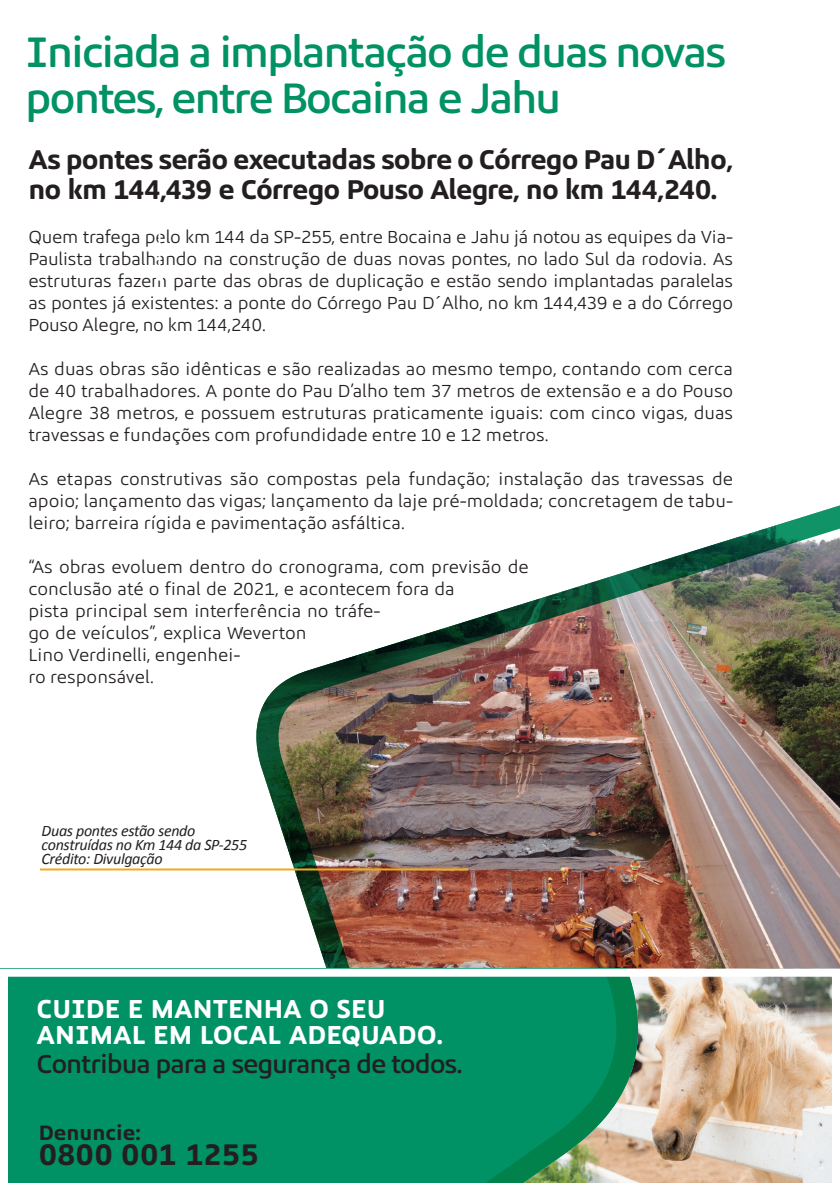
<style>
.page{position:relative;width:840px;height:1191px;background:#fff}
.page>*{position:absolute;margin:0;border:0;box-sizing:border-box;transform-origin:0 0}
.t1{font:500 44px/46px "Arteris Sans";letter-spacing:-.05em;color:#009264}
.t2{font:700 30.8px "Arteris Sans";color:#231f20}
.t3{font:700 28px/30px "Arteris Sans";letter-spacing:-.035em;color:#231f20}
.t4{font:700 26.8px/25.6px "Arteris Sans";color:#fff}
.t5{font:500 26.6px "Arteris Sans";letter-spacing:-.04em;color:#231f20}
.t6{font:700 21.6px "Arteris Sans";color:#231f20}
.t7{font:18px/22px "Arteris Sans";color:#231f20;text-align:justify}
.t8{font:italic 16px/14px "Calibri";letter-spacing:-.02em;color:#231f20}
</style>
<div class="page">
<img style="left:241px;top:505px;width:598px;height:463px">
<hr style="left:40px;top:868px;width:427px;height:2px;background:#f5a81c">
<img style="left:642px;top:977px;width:188px;height:205px">
<div style="left:9px;top:977px;width:633px;height:205px;background:#009264"></div>
<svg style="left:466px;top:977px;width:174px;height:205px;background:#20966a"></svg>
<div style="left:0;top:968px;width:839px;height:223px;border:8px solid #fff"></div>
<h1 class="t1" style="left:25px;top:29px;width:702px">Iniciada a implantação de duas novas pontes, entre Bocaina e Jahu</h1>
<h3 class="t3" style="left:28px;top:145px;width:706px">As pontes serão executadas sobre o Córrego Pau D´Alho, no km 144,439 e Córrego Pouso Alegre, no km 144,240.</h3>
<p class="t7" style="left:28px;top:226px;width:706px">Quem trafega pelo km 144 da SP-255, entre Bocaina e Jahu já notou as equipes da Via-Paulista trabalhando na construção de duas novas pontes, no lado Sul da rodovia. As estruturas fazem parte das obras de duplicação e estão sendo implantadas paralelas as pontes já existentes: a ponte do Córrego Pau D´Alho, no km 144,439 e a do Córrego Pouso Alegre, no km 144,240.</p>
<p class="t7" style="left:28px;top:358px;width:706px">As duas obras são idênticas e são realizadas ao mesmo tempo, contando com cerca de 40 trabalhadores. A ponte do Pau D’alho tem 37 metros de extensão e a do Pouso Alegre 38 metros, e possuem estruturas praticamente iguais: com cinco vigas, duas travessas e fundações com profundidade entre 10 e 12 metros.</p>
<p class="t7" style="left:28px;top:468px;width:706px">As etapas construtivas são compostas pela fundação; instalação das travessas de apoio; lançamento das vigas; lançamento da laje pré-moldada; concretagem de tabu&shy;leiro; barreira rígida e pavimentação asfáltica.</p>
<p class="t7" style="left:28px;top:556px;width:501px;text-align:left">“As obras evoluem dentro do cronograma, com previsão de conclusão até o final de 2021, e acontecem fora da<br>pista principal sem interferência no tráfe-<br>go de veículos”, explica Weverton<br>Lino Verdinelli, engenhei-<br>ro responsável.</p>
<p class="t8" style="left:42px;top:823px;width:207px">Duas pontes estão sendo construídas no Km 144 da SP-255<br>Crédito: Divulgação</p>
<h3 class="t4" style="left:37px;top:996px;width:408px">CUIDE E MANTENHA O SEU<br>ANIMAL EM LOCAL ADEQUADO.</h3>
<h3 class="t5" style="left:37px;top:1049px;width:428px">Contribua para a segurança de todos.</h3>
<p class="t6" style="left:39px;top:1120px;width:104px">Denuncie:</p>
<h2 class="t2" style="left:39px;top:1138px;width:221px">0800 001 1255</h2>
</div>
